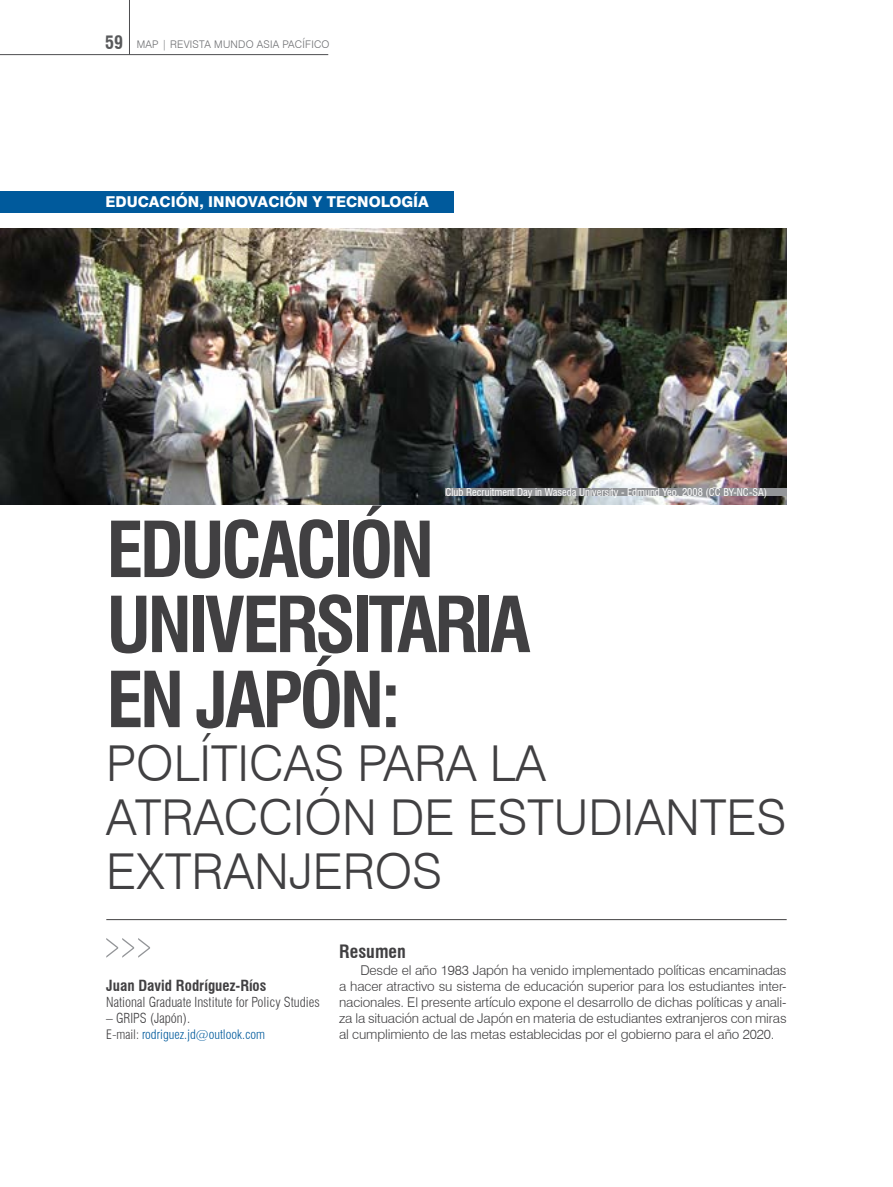
<style>
.page{position:relative;width:893px;height:1187px;background:#fff}
.page>*{position:absolute;margin:0;border:0;box-sizing:border-box;transform-origin:0 0}
.t1{font:700 condensed 75px/75px "Swiss 721 BT";letter-spacing:-.05em;color:#414042}
.t2{font:300 49.5px/54px "Swiss 721 BT";color:#414042}
.t3{font:700 condensed 18px "Swiss 721 BT";color:#414042}
.t4{font:800 15px "Swiss 721 BT";color:#fff}
.t5{font:700 condensed 15px "Swiss 721 BT";color:#414042}
.t6{font:300 13.5px/16.2px "Swiss 721 BT";letter-spacing:-.01em;color:#414042;text-align:justify}
.t7{font:300 condensed 13.5px "Swiss 721 BT";color:#414042}
.t8{font:300 condensed 12.75px "Swiss 721 BT";color:#005a9c}
.t9{font:condensed 10.5px "Swiss 721 BT";color:#fff}
.t10{font:300 10.5px "Swiss 721 BT";letter-spacing:.02em;color:#6d6e71}
.s1{font-weight:700;font-stretch:condensed;font-size:18px;color:#58595b}
.s2{color:#414042}
</style>
<div class="page">
<hr style="left:0;top:54px;width:328px;height:1px;background:#4d4d4f">
<hr style="left:129px;top:0;width:1px;height:55px;background:#4d4d4f">
<img style="left:1px;top:229px;width:786px;height:275px">
<div style="left:0;top:191px;width:454px;height:22px;background:#005a9c"></div>
<hr style="left:106px;top:919px;width:681px;height:1px;background:#414042">
<svg style="left:106px;top:938px;width:44px;height:19px"></svg>
<div style="left:446px;top:488px;width:341px;height:8px;background:#939598"></div>
<p class="t10" style="left:105px;top:38px;width:226px"><span class="s1">59</span> MAP | REVISTA MUNDO ASIA PACÍFICO</p>
<p class="t4" style="left:105px;top:192px;width:325px">EDUCACIÓN, INNOVACIÓN Y TECNOLOGÍA</p>
<p class="t9" style="left:446px;top:486px;width:323px">Club Recruitment Day in Waseda University - Edmund Yeo, 2008 (CC BY-NC-SA)</p>
<h1 class="t1" style="left:106px;top:512px;width:426px">EDUCACIÓN<br>UNIVERSITARIA<br>EN JAPÓN:</h1>
<h2 class="t2" style="left:106px;top:736px;width:681px">POLÍTICAS PARA LA<br>ATRACCIÓN DE ESTUDIANTES<br>EXTRANJEROS</h2>
<p class="t5" style="left:106px;top:976px;width:162px">Juan David Rodríguez-Ríos</p>
<p class="t7" style="left:106px;top:993px;width:215px">National Graduate Institute for Policy Studies</p>
<p class="t7" style="left:106px;top:1010px;width:85px">– GRIPS (Japón).</p>
<p class="t8" style="left:106px;top:1026px;width:160px"><span class="s2">E-mail:</span> rodriguez.jd@outlook.com</p>
<h3 class="t3" style="left:339px;top:940px;width:68px">Resumen</h3>
<p class="t6" style="left:339px;top:961px;width:449px;text-indent:21px">Desde el año 1983 Japón ha venido implementado políticas encaminadas a hacer atractivo su sistema de educación superior para los estudiantes inter&shy;nacionales. El presente artículo expone el desarrollo de dichas políticas y anali&shy;za la situación actual de Japón en materia de estudiantes extranjeros con miras al cumplimiento de las metas establecidas por el gobierno para el año 2020.</p>
</div>
